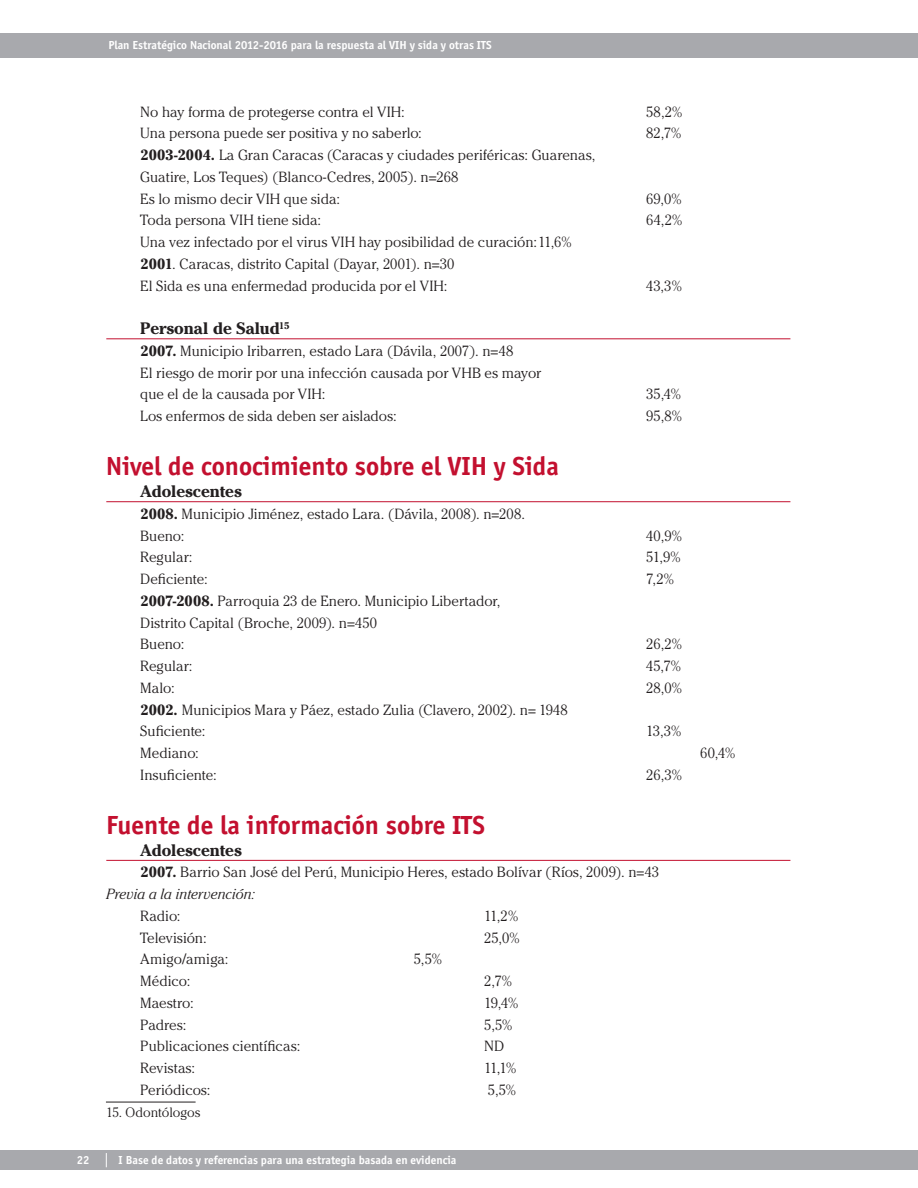
<style>
.page{position:relative;width:918px;height:1188px;background:#fff}
.page>*{position:absolute;margin:0;border:0;box-sizing:border-box;transform-origin:0 0}
.SUBTITULOS_CAPITULOS{font:700 27px "Officina Sans";color:#c3102f}
.LÍNEA_ROJA_TEXTO{font:700 16.5px "Cheltenham Std";letter-spacing:-.01em;color:#231f20}
.CUERPO_TEXTO{font:300 14.7px "Cheltenham Std";color:#231f20}
.ITALICA_TEXTO{font:italic 300 14.7px "Cheltenham Std";color:#231f20}
.PIE_DE_PAGINA_TEXTO{font:300 13.5px "Cheltenham Std";letter-spacing:-.005em;color:#231f20}
.t1{font:700 12px "Officina Sans";color:#fff}
.s1{font-weight:700}
</style>
<div class="page">
<div style="left:0;top:33px;width:918px;height:24px;background:#a8a9ad"></div>
<div style="left:0;top:1150px;width:918px;height:20px;background:#a8a9ad"></div>
<svg style="left:106px;top:1153px;width:1px;height:14px"></svg>
<hr style="left:106px;top:338px;width:684px;height:1px;background:#c3102f">
<hr style="left:106px;top:501px;width:684px;height:1px;background:#c3102f">
<hr style="left:106px;top:860px;width:684px;height:1px;background:#c3102f">
<hr style="left:106px;top:1102px;width:90px;height:1px;background:#231f20">
<p class="t1" style="left:108px;top:37px;width:385px">Plan Estratégico Nacional 2012-2016 para la respuesta al VIH y sida y otras ITS</p>
<p class="CUERPO_TEXTO" style="left:140px;top:103px;width:266px">No hay forma de protegerse contra el VIH:</p>
<p class="CUERPO_TEXTO" style="left:646px;top:103px;width:38px">58,2%</p>
<p class="CUERPO_TEXTO" style="left:140px;top:125px;width:283px">Una persona puede ser positiva y no saberlo:</p>
<p class="CUERPO_TEXTO" style="left:646px;top:125px;width:37px">82,7%</p>
<p class="CUERPO_TEXTO" style="left:140px;top:147px;width:457px"><span class="s1">2003-2004.</span> La Gran Caracas (Caracas y ciudades periféricas: Guarenas,</p>
<p class="CUERPO_TEXTO" style="left:140px;top:168px;width:319px">Guatire, Los Teques) (Blanco-Cedres, 2005). n=268</p>
<p class="CUERPO_TEXTO" style="left:140px;top:190px;width:201px">Es lo mismo decir VIH que sida:</p>
<p class="CUERPO_TEXTO" style="left:646px;top:190px;width:37px">69,0%</p>
<p class="CUERPO_TEXTO" style="left:140px;top:212px;width:182px">Toda persona VIH tiene sida:</p>
<p class="CUERPO_TEXTO" style="left:646px;top:212px;width:38px">64,2%</p>
<p class="CUERPO_TEXTO" style="left:140px;top:234px;width:433px">Una vez infectado por el virus VIH hay posibilidad de curación:11,6%</p>
<p class="CUERPO_TEXTO" style="left:140px;top:255px;width:316px"><span class="s1">2001</span>. Caracas, distrito Capital (Dayar, 2001). n=30</p>
<p class="CUERPO_TEXTO" style="left:140px;top:277px;width:309px">El Sida es una enfermedad producida por el VIH:</p>
<p class="CUERPO_TEXTO" style="left:646px;top:277px;width:37px">43,3%</p>
<p class="LÍNEA_ROJA_TEXTO" style="left:140px;top:319px;width:151px">Personal de Salud<sup>15</sup></p>
<p class="CUERPO_TEXTO" style="left:140px;top:342px;width:375px"><span class="s1">2007.</span> Municipio Iribarren, estado Lara (Dávila, 2007). n=48</p>
<p class="CUERPO_TEXTO" style="left:140px;top:364px;width:402px">El riesgo de morir por una infección causada por VHB es mayor</p>
<p class="CUERPO_TEXTO" style="left:140px;top:386px;width:187px">que el de la causada por VIH:</p>
<p class="CUERPO_TEXTO" style="left:646px;top:386px;width:37px">35,4%</p>
<p class="CUERPO_TEXTO" style="left:140px;top:408px;width:258px">Los enfermos de sida deben ser aislados:</p>
<p class="CUERPO_TEXTO" style="left:646px;top:408px;width:38px">95,8%</p>
<p class="SUBTITULOS_CAPITULOS" style="left:106px;top:450px;width:454px">Nivel de conocimiento sobre el VIH y Sida</p>
<p class="LÍNEA_ROJA_TEXTO" style="left:140px;top:481px;width:103px">Adolescentes</p>
<p class="CUERPO_TEXTO" style="left:140px;top:505px;width:386px"><span class="s1">2008.</span> Municipio Jiménez, estado Lara. (Dávila, 2008). n=208.</p>
<p class="CUERPO_TEXTO" style="left:140px;top:527px;width:46px">Bueno:</p>
<p class="CUERPO_TEXTO" style="left:646px;top:527px;width:38px">40,9%</p>
<p class="CUERPO_TEXTO" style="left:140px;top:549px;width:54px">Regular:</p>
<p class="CUERPO_TEXTO" style="left:646px;top:549px;width:36px">51,9%</p>
<p class="CUERPO_TEXTO" style="left:140px;top:571px;width:69px">Deficiente:</p>
<p class="CUERPO_TEXTO" style="left:646px;top:571px;width:29px">7,2%</p>
<p class="CUERPO_TEXTO" style="left:140px;top:592px;width:362px"><span class="s1">2007-2008.</span> Parroquia 23 de Enero. Municipio Libertador,</p>
<p class="CUERPO_TEXTO" style="left:140px;top:614px;width:238px">Distrito Capital (Broche, 2009). n=450</p>
<p class="CUERPO_TEXTO" style="left:140px;top:636px;width:46px">Bueno:</p>
<p class="CUERPO_TEXTO" style="left:646px;top:636px;width:38px">26,2%</p>
<p class="CUERPO_TEXTO" style="left:140px;top:658px;width:54px">Regular:</p>
<p class="CUERPO_TEXTO" style="left:646px;top:658px;width:37px">45,7%</p>
<p class="CUERPO_TEXTO" style="left:140px;top:679px;width:36px">Malo:</p>
<p class="CUERPO_TEXTO" style="left:646px;top:679px;width:38px">28,0%</p>
<p class="CUERPO_TEXTO" style="left:140px;top:701px;width:429px"><span class="s1">2002.</span> Municipios Mara y Páez, estado Zulia (Clavero, 2002). n= 1948</p>
<p class="CUERPO_TEXTO" style="left:140px;top:723px;width:67px">Suficiente:</p>
<p class="CUERPO_TEXTO" style="left:646px;top:723px;width:37px">13,3%</p>
<p class="CUERPO_TEXTO" style="left:140px;top:745px;width:60px">Mediano:</p>
<p class="CUERPO_TEXTO" style="left:700px;top:745px;width:37px">60,4%</p>
<p class="CUERPO_TEXTO" style="left:140px;top:766px;width:78px">Insuficiente:</p>
<p class="CUERPO_TEXTO" style="left:646px;top:766px;width:38px">26,3%</p>
<p class="SUBTITULOS_CAPITULOS" style="left:106px;top:809px;width:380px">Fuente de la información sobre ITS</p>
<p class="LÍNEA_ROJA_TEXTO" style="left:140px;top:840px;width:103px">Adolescentes</p>
<p class="CUERPO_TEXTO" style="left:140px;top:864px;width:520px"><span class="s1">2007.</span> Barrio San José del Perú, Municipio Heres, estado Bolívar (Ríos, 2009). n=43</p>
<p class="ITALICA_TEXTO" style="left:106px;top:886px;width:151px">Previa a la intervención:</p>
<p class="CUERPO_TEXTO" style="left:140px;top:907px;width:42px">Radio:</p>
<p class="CUERPO_TEXTO" style="left:484px;top:907px;width:36px">11,2%</p>
<p class="CUERPO_TEXTO" style="left:140px;top:929px;width:68px">Televisión:</p>
<p class="CUERPO_TEXTO" style="left:484px;top:929px;width:37px">25,0%</p>
<p class="CUERPO_TEXTO" style="left:140px;top:951px;width:90px">Amigo/amiga:</p>
<p class="CUERPO_TEXTO" style="left:414px;top:951px;width:30px">5,5%</p>
<p class="CUERPO_TEXTO" style="left:140px;top:973px;width:52px">Médico:</p>
<p class="CUERPO_TEXTO" style="left:484px;top:973px;width:30px">2,7%</p>
<p class="CUERPO_TEXTO" style="left:140px;top:994px;width:55px">Maestro:</p>
<p class="CUERPO_TEXTO" style="left:484px;top:994px;width:36px">19,4%</p>
<p class="CUERPO_TEXTO" style="left:140px;top:1016px;width:47px">Padres:</p>
<p class="CUERPO_TEXTO" style="left:484px;top:1016px;width:30px">5,5%</p>
<p class="CUERPO_TEXTO" style="left:140px;top:1038px;width:162px">Publicaciones científicas:</p>
<p class="CUERPO_TEXTO" style="left:484px;top:1038px;width:21px">ND</p>
<p class="CUERPO_TEXTO" style="left:140px;top:1060px;width:56px">Revistas:</p>
<p class="CUERPO_TEXTO" style="left:484px;top:1060px;width:34px">11,1%</p>
<p class="CUERPO_TEXTO" style="left:140px;top:1081px;width:72px">Periódicos:</p>
<p class="CUERPO_TEXTO" style="left:488px;top:1081px;width:30px">5,5%</p>
<p class="PIE_DE_PAGINA_TEXTO" style="left:106px;top:1104px;width:95px">15. Odontólogos</p>
<p class="t1" style="left:77px;top:1153px;width:14px">22</p>
<p class="t1" style="left:119px;top:1153px;width:339px">I Base de datos y referencias para una estrategia basada en evidencia</p>
</div>
